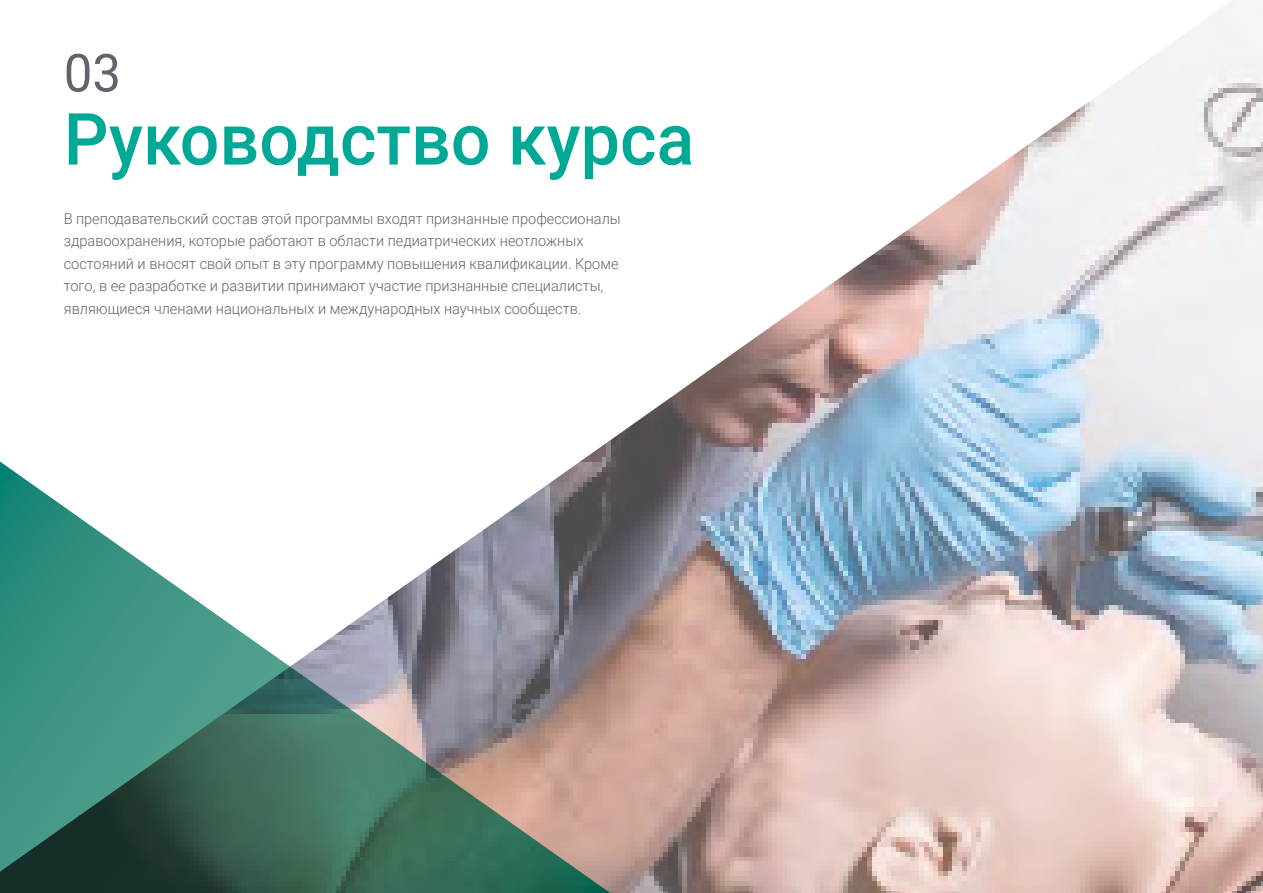
<style>
.page{position:relative;width:1263px;height:893px;background:#fff}
.page>*{position:absolute;margin:0;border:0;box-sizing:border-box;transform-origin:0 0}
.t1{font:500 72px "Roboto";color:#00a996}
.t2{font:52.5px "Roboto";color:#61646a}
.t3{font:300 15px/22.5px "Roboto";color:#61646a}
</style>
<div class="page">
<img style="left:602px;top:0;width:661px;height:893px">
<svg style="left:0;top:446px;width:640px;height:447px"></svg>
<h2 class="t2" style="left:64px;top:36px;width:59px">03</h2>
<h1 class="t1" style="left:64px;top:89px;width:632px">Руководство курса</h1>
<p class="t3" style="left:64px;top:207px;width:559px">В преподавательский состав этой программы входят признанные профессионалы здравоохранения, которые работают в области педиатрических неотложных состояний и вносят свой опыт в эту программу повышения квалификации. Кроме того, в ее разработке и развитии принимают участие признанные специалисты, являющиеся членами национальных и международных научных сообществ.</p>
</div>
